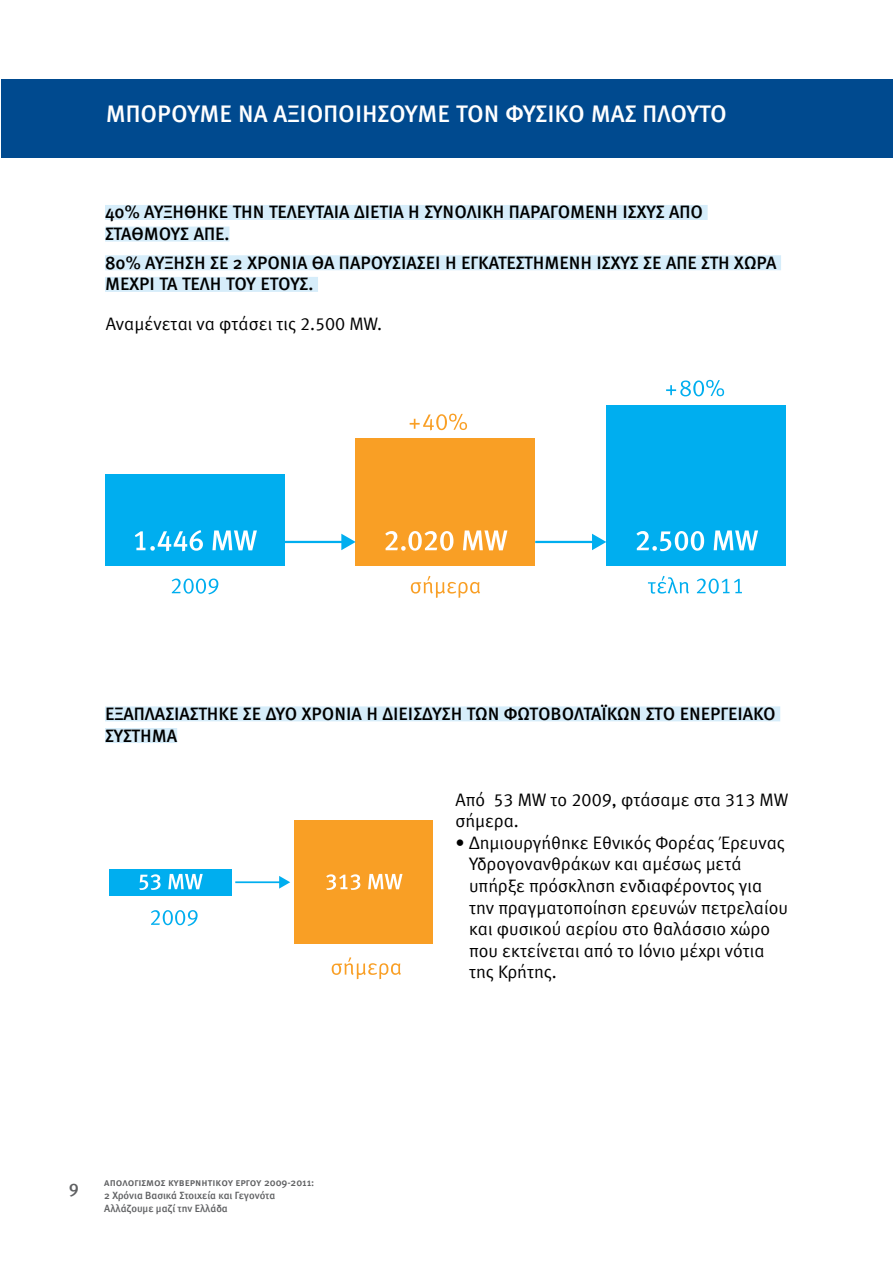
<style>
.page{position:relative;width:893px;height:1263px;background:#fff}
.page>*{position:absolute;margin:0;border:0;box-sizing:border-box;transform-origin:0 0}
.t1{font:24px "Meta Medium Greek Caps";color:#fff}
.t2{font:18px/21.6px "Meta Normal Greek LF";color:#000}
.t3{font:18px "Meta Medium Greek Caps";color:#000}
.t4{font:18px "Meta Medium Greek";color:#5f6062}
.t5{font:10.5px/12.6px "Meta Medium Greek";color:#5f6062}
.t6{font:10.5px "Meta Medium Greek Caps";color:#5f6062}
</style>
<div class="page">
<div style="left:2px;top:79px;width:891px;height:79px;background:#004a8f"></div>
<div style="left:105px;top:205px;width:603px;height:15px;background:#d6edfa"></div>
<div style="left:105px;top:227px;width:124px;height:15px;background:#d6edfa"></div>
<div style="left:105px;top:706px;width:675px;height:15px;background:#d6edfa"></div>
<div style="left:105px;top:728px;width:72px;height:15px;background:#d6edfa"></div>
<div style="left:105px;top:255px;width:676px;height:15px;background:#d6edfa"></div>
<div style="left:105px;top:277px;width:213px;height:15px;background:#d6edfa"></div>
<div style="left:356px;top:438px;width:179px;height:128px;background:#f99f25"></div>
<div style="left:105px;top:475px;width:180px;height:91px;background:#00aeef"></div>
<svg style="left:135px;top:530px;width:68px;height:21px"></svg>
<svg style="left:212px;top:530px;width:45px;height:20px"></svg>
<svg style="left:385px;top:531px;width:68px;height:20px"></svg>
<svg style="left:463px;top:530px;width:44px;height:20px"></svg>
<svg style="left:285px;top:534px;width:71px;height:16px"></svg>
<div style="left:606px;top:405px;width:180px;height:161px;background:#00aeef"></div>
<svg style="left:636px;top:531px;width:68px;height:20px"></svg>
<svg style="left:714px;top:530px;width:44px;height:20px"></svg>
<svg style="left:535px;top:534px;width:71px;height:16px"></svg>
<svg style="left:411px;top:576px;width:69px;height:22px"></svg>
<svg style="left:172px;top:578px;width:46px;height:16px"></svg>
<svg style="left:648px;top:576px;width:41px;height:18px"></svg>
<svg style="left:697px;top:578px;width:45px;height:16px"></svg>
<svg style="left:410px;top:414px;width:57px;height:16px"></svg>
<svg style="left:666px;top:380px;width:58px;height:16px"></svg>
<div style="left:294px;top:820px;width:139px;height:124px;background:#f99f25"></div>
<div style="left:109px;top:869px;width:122px;height:27px;background:#00aeef"></div>
<svg style="left:139px;top:874px;width:22px;height:16px"></svg>
<svg style="left:168px;top:874px;width:35px;height:15px"></svg>
<svg style="left:326px;top:874px;width:34px;height:16px"></svg>
<svg style="left:368px;top:874px;width:35px;height:15px"></svg>
<svg style="left:235px;top:876px;width:55px;height:13px"></svg>
<svg style="left:332px;top:957px;width:69px;height:22px"></svg>
<svg style="left:151px;top:910px;width:47px;height:16px"></svg>
<h1 class="t1" style="left:106px;top:100px;width:36px">Μπορούμε</h1>
<h1 class="t1" style="left:238px;top:100px;width:50px">να αξιοποιήσουμε</h1>
<h1 class="t1" style="left:456px;top:100px;width:15px">τον</h1>
<h1 class="t1" style="left:505px;top:100px;width:31px">φυσικό</h1>
<h1 class="t1" style="left:591px;top:100px;width:16px">μας</h1>
<h1 class="t1" style="left:643px;top:100px;width:43px">πλούτο</h1>
<p class="t3" style="left:105px;top:202px;width:50px">40% αυξή</p>
<p class="t3" style="left:184px;top:202px;width:24px">θηκε</p>
<p class="t3" style="left:233px;top:202px;width:11px">την</p>
<p class="t3" style="left:269px;top:202px;width:38px">τελευταία</p>
<p class="t3" style="left:354px;top:202px;width:20px">διετία</p>
<p class="t3" style="left:408px;top:202px;width:28px">η συνο</p>
<p class="t3" style="left:467px;top:202px;width:20px">λική</p>
<p class="t3" style="left:509px;top:202px;width:12px">παρα</p>
<p class="t3" style="left:550px;top:202px;width:20px">γόμενη</p>
<p class="t3" style="left:622px;top:202px;width:59px">ισχύς από</p>
<p class="t3" style="left:105px;top:224px;width:51px">σταθμούς</p>
<p class="t3" style="left:194px;top:224px;width:37px">ΑΠΕ.</p>
<p class="t3" style="left:105px;top:252px;width:52px">80% αύξηση</p>
<p class="t3" style="left:210px;top:252px;width:58px">σε 2 χρόνια</p>
<p class="t3" style="left:312px;top:252px;width:38px">θα παρουσιάσει</p>
<p class="t3" style="left:445px;top:252px;width:45px">η εγκατεστημένη</p>
<p class="t3" style="left:597px;top:252px;width:115px">ισχύς σε ΑΠΕ στη</p>
<p class="t3" style="left:734px;top:252px;width:33px">χώρα</p>
<p class="t3" style="left:105px;top:274px;width:133px">μέχρι τα τέλητου</p>
<p class="t3" style="left:260px;top:274px;width:11px">έτους</p>
<p class="t3" style="left:309px;top:274px;width:6px">.</p>
<p class="t2" style="left:106px;top:312px;width:278px">Αναμένεται να φτάσει τις 2.500 MW.</p>
<p class="t3" style="left:105px;top:703px;width:61px">Εξαπλασιάστηκε</p>
<p class="t3" style="left:243px;top:703px;width:80px">σε δύο χρόνια</p>
<p class="t3" style="left:366px;top:703px;width:77px">η διείσδυση</p>
<p class="t3" style="left:467px;top:703px;width:12px">των</p>
<p class="t3" style="left:504px;top:703px;width:26px">φωτο</p>
<p class="t3" style="left:551px;top:703px;width:106px">βολταϊκών στο</p>
<p class="t3" style="left:680px;top:703px;width:11px">ενερ</p>
<p class="t3" style="left:720px;top:703px;width:18px">γειακό</p>
<p class="t3" style="left:105px;top:725px;width:12px">σύστημα</p>
<p class="t2" style="left:455px;top:788px;width:334px">Από 53 MW το 2009, φτάσαμε στα 313 MW σήμερα.</p>
<p class="t2" style="left:469px;top:832px;width:320px;text-indent:-14px">• Δημιουργήθηκε Εθνικός Φορέας Έρευνας Υδρογονανθράκων και αμέσως μετά υπήρξε πρόσκληση ενδιαφέροντος για την πραγματοποίηση ερευνών πετρελαίου και φυσικού αερίου στο θαλάσσιο χώρο που εκτείνεται από το Ιόνιο μέχρι νότια της Κρήτης.</p>
<p class="t4" style="left:69px;top:1176px;width:12px">9</p>
<p class="t6" style="left:104px;top:1177px;width:212px">απολογισμός κυβερνητικού έργου 2009-2011:</p>
<p class="t5" style="left:104px;top:1189px;width:173px">2 Χρόνια Βασικά Στοιχεία και Γεγονότα<br>Αλλάζουμε μαζί την Ελλάδα</p>
</div>
